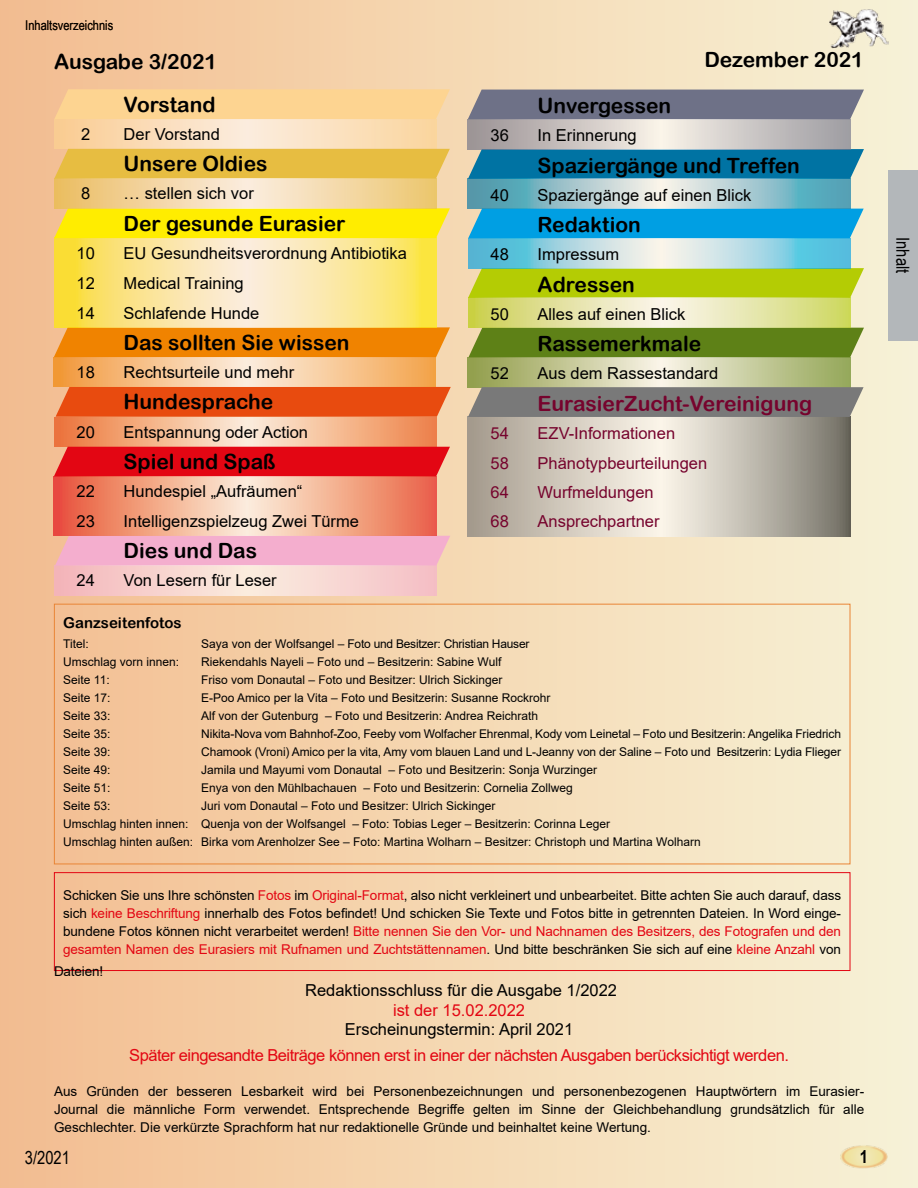
<style>
.page{position:relative;width:918px;height:1188px;background:#fff}
.page>*{position:absolute;margin:0;border:0;box-sizing:border-box;transform-origin:0 0}
.t1{font:21px "Arial Rounded MT Bold";color:#000}
.t2{font:21px "Arial Rounded MT Bold";color:#76032d}
.t3{font:18px "Arial Narrow";color:#000}
.t4{font:700 18px "Arial Narrow";color:#000}
.t5{font:16.5px "Arial";color:#000}
.t6{font:16.5px "Arial";letter-spacing:-.03em;color:#e30613}
.t7{font:16.5px "Arial";color:#76032d}
.t8{font:16.5px "Arial";color:#e30613}
.t9{font:15px "Arial Rounded MT Bold";color:#000}
.t10{font:13.5px/18px "Arial";letter-spacing:-.01em;color:#000;text-align:justify}
.t11{font:13.5px "Arial Narrow";color:#000}
.t12{font:12px/18px "Arial";color:#000}
.t13{font:12px "Arial";letter-spacing:-.02em;color:#000}
.s1{color:#e30613}
</style>
<div class="page">
<div style="left:0;top:0;width:918px;height:1188px;background:linear-gradient(to right,#f3bd90,#f6f2d6)"></div>
<div style="left:56px;top:387px;width:395px;height:30px;background:#e84b0f"></div>
<div style="left:54px;top:327px;width:396px;height:30px;background:#f08300"></div>
<svg style="left:53px;top:357px;width:383px;height:30px;background:#f7c490"></svg>
<div style="left:468px;top:328px;width:396px;height:29px;background:#5e8117"></div>
<svg style="left:468px;top:357px;width:382px;height:30px;background:#c4c999"></svg>
<svg style="left:54px;top:238px;width:382px;height:89px;background:#fae694"></svg>
<svg style="left:54px;top:119px;width:382px;height:30px;background:#fadeba"></svg>
<div style="left:54px;top:89px;width:396px;height:30px;background:#fdd491"></div>
<svg style="left:54px;top:208px;width:396px;height:30px;background:#feeb09"></svg>
<div style="left:55px;top:536px;width:395px;height:30px;background:#f4aece"></div>
<svg style="left:468px;top:149px;width:396px;height:30px;background:#0e79a5"></svg>
<svg style="left:468px;top:268px;width:396px;height:30px;background:#b5cd13"></svg>
<svg style="left:55px;top:417px;width:381px;height:30px;background:#f4b38c"></svg>
<svg style="left:55px;top:566px;width:382px;height:29px;background:#f7d3cf"></svg>
<div style="left:468px;top:209px;width:396px;height:29px;background:#009fe3"></div>
<svg style="left:468px;top:179px;width:382px;height:30px;background:#9ac4cc"></svg>
<div style="left:888px;top:170px;width:30px;height:170px;background:#b3b7ba"></div>
<svg style="left:468px;top:238px;width:382px;height:30px;background:#a0d5e2"></svg>
<svg style="left:468px;top:298px;width:382px;height:30px;background:#e3e3a3"></svg>
<svg style="left:468px;top:417px;width:382px;height:119px;background:#c5bfb3"></svg>
<div style="left:468px;top:387px;width:396px;height:30px;background:#797979"></div>
<div style="left:468px;top:90px;width:396px;height:29px;background:#6e7187"></div>
<svg style="left:468px;top:119px;width:382px;height:30px;background:#c9c3c1"></svg>
<div style="left:54px;top:604px;width:796px;height:260px;border:1px solid #e98536"></div>
<svg style="left:54px;top:149px;width:396px;height:30px;background:#e7be47"></svg>
<svg style="left:54px;top:179px;width:382px;height:29px;background:#f3d6a3"></svg>
<div style="left:54px;top:447px;width:396px;height:29px;background:#e30613"></div>
<svg style="left:54px;top:476px;width:382px;height:60px;background:#f2a58a"></svg>
<div style="left:54px;top:872px;width:796px;height:99px;border:1px solid #e30613"></div>
<p class="t11" style="left:25px;top:15px;width:89px">Inhaltsverzeichnis</p>
<h1 class="t1" style="left:54px;top:49px;width:165px">Ausgabe 3/2021</h1>
<h1 class="t1" style="left:704px;top:48px;width:161px">Dezember 2021</h1>
<h1 class="t1" style="left:124px;top:92px;width:93px">Vorstand</h1>
<h3 class="t5" style="left:81px;top:123px;width:11px">2</h3>
<h3 class="t5" style="left:124px;top:123px;width:98px">Der Vorstand</h3>
<h1 class="t1" style="left:124px;top:151px;width:145px">Unsere Oldies</h1>
<h3 class="t5" style="left:81px;top:182px;width:11px">8</h3>
<h3 class="t5" style="left:124px;top:182px;width:132px">… stellen sich vor</h3>
<h1 class="t1" style="left:124px;top:211px;width:223px">Der gesunde Eurasier</h1>
<h3 class="t5" style="left:77px;top:242px;width:20px">10</h3>
<h3 class="t5" style="left:124px;top:242px;width:285px">EU Gesundheitsverordnung Antibiotika</h3>
<h3 class="t5" style="left:77px;top:272px;width:20px">12</h3>
<h3 class="t5" style="left:124px;top:272px;width:122px">Medical Training</h3>
<h3 class="t5" style="left:77px;top:301px;width:20px">14</h3>
<h3 class="t5" style="left:124px;top:301px;width:137px">Schlafende Hunde</h3>
<h1 class="t1" style="left:124px;top:330px;width:228px">Das sollten Sie wissen</h1>
<h3 class="t5" style="left:77px;top:361px;width:20px">18</h3>
<h3 class="t5" style="left:124px;top:361px;width:172px">Rechtsurteile und mehr</h3>
<h1 class="t1" style="left:124px;top:390px;width:151px">Hundesprache</h1>
<h3 class="t5" style="left:77px;top:420px;width:20px">20</h3>
<h3 class="t5" style="left:124px;top:420px;width:186px">Entspannung oder Action</h3>
<h1 class="t1" style="left:124px;top:449px;width:154px">Spiel und Spaß</h1>
<h3 class="t5" style="left:77px;top:480px;width:20px">22</h3>
<h3 class="t5" style="left:124px;top:480px;width:180px">Hundespiel „Aufräumen“</h3>
<h3 class="t5" style="left:77px;top:510px;width:20px">23</h3>
<h3 class="t5" style="left:124px;top:510px;width:237px">Intelligenzspielzeug Zwei Türme</h3>
<h1 class="t1" style="left:124px;top:538px;width:135px">Dies und Das</h1>
<h3 class="t5" style="left:77px;top:569px;width:20px">24</h3>
<h3 class="t5" style="left:124px;top:569px;width:155px">Von Lesern für Leser</h3>
<h1 class="t1" style="left:538px;top:93px;width:135px">Unvergessen</h1>
<h3 class="t5" style="left:491px;top:124px;width:20px">36</h3>
<h3 class="t5" style="left:538px;top:124px;width:101px">In Erinnerung</h3>
<h1 class="t1" style="left:538px;top:153px;width:264px">Spaziergänge und Treffen</h1>
<h3 class="t5" style="left:491px;top:184px;width:20px">40</h3>
<h3 class="t5" style="left:538px;top:184px;width:215px">Spaziergänge auf einen Blick</h3>
<h1 class="t1" style="left:538px;top:212px;width:105px">Redaktion</h1>
<h3 class="t5" style="left:491px;top:243px;width:20px">48</h3>
<h3 class="t5" style="left:538px;top:243px;width:83px">Impressum</h3>
<h1 class="t1" style="left:538px;top:272px;width:99px">Adressen</h1>
<h3 class="t5" style="left:491px;top:303px;width:20px">50</h3>
<h3 class="t5" style="left:538px;top:303px;width:149px">Alles auf einen Blick</h3>
<h1 class="t1" style="left:538px;top:331px;width:165px">Rassemerkmale</h1>
<h3 class="t5" style="left:491px;top:362px;width:20px">52</h3>
<h3 class="t5" style="left:538px;top:362px;width:182px">Aus dem Rassestandard</h3>
<h1 class="t2" style="left:538px;top:391px;width:276px">EurasierZucht-Vereinigung</h1>
<h3 class="t7" style="left:491px;top:422px;width:20px">54</h3>
<h3 class="t7" style="left:538px;top:422px;width:139px">EZV-Informationen</h3>
<h3 class="t7" style="left:491px;top:451px;width:20px">58</h3>
<h3 class="t7" style="left:538px;top:451px;width:171px">Phänotypbeurteilungen</h3>
<h3 class="t7" style="left:491px;top:481px;width:20px">64</h3>
<h3 class="t7" style="left:538px;top:481px;width:118px">Wurfmeldungen</h3>
<h3 class="t7" style="left:491px;top:510px;width:20px">68</h3>
<h3 class="t7" style="left:538px;top:510px;width:123px">Ansprechpartner</h3>
<p class="t9" style="left:63px;top:614px;width:120px">Ganzseitenfotos</p>
<p class="t12" style="left:63px;top:635px;width:27px">Titel:</p>
<p class="t13" style="left:201px;top:636px;width:330px">Saya von der Wolfsangel – Foto und Besitzer: Christian Hauser</p>
<p class="t12" style="left:63px;top:653px;width:118px">Umschlag vorn innen:</p>
<p class="t12" style="left:201px;top:653px;width:302px">Riekendahls Nayeli – Foto und – Besitzerin: Sabine Wulf</p>
<p class="t12" style="left:63px;top:671px;width:48px">Seite 11:</p>
<p class="t12" style="left:201px;top:671px;width:303px">Friso vom Donautal – Foto und Besitzer: Ulrich Sickinger</p>
<p class="t12" style="left:63px;top:689px;width:49px">Seite 17:</p>
<p class="t12" style="left:201px;top:689px;width:351px">E-Poo Amico per la Vita – Foto und Besitzerin: Susanne Rockrohr</p>
<p class="t12" style="left:63px;top:707px;width:49px">Seite 33:</p>
<p class="t12" style="left:201px;top:707px;width:338px">Alf von der Gutenburg – Foto und Besitzerin: Andrea Reichrath</p>
<p class="t12" style="left:63px;top:725px;width:49px">Seite 35:</p>
<p class="t12" style="left:201px;top:725px;width:641px">Nikita-Nova vom Bahnhof-Zoo, Feeby vom Wolfacher Ehrenmal, Kody vom Leinetal – Foto und Besitzerin: Angelika Friedrich</p>
<p class="t12" style="left:63px;top:743px;width:49px">Seite 39:</p>
<p class="t12" style="left:201px;top:743px;width:641px">Chamook (Vroni) Amico per la vita, Amy vom blauen Land und L-Jeanny von der Saline – Foto und Besitzerin: Lydia Flieger</p>
<p class="t12" style="left:63px;top:761px;width:49px">Seite 49:</p>
<p class="t12" style="left:201px;top:761px;width:397px">Jamila und Mayumi vom Donautal – Foto und Besitzerin: Sonja Wurzinger</p>
<p class="t12" style="left:63px;top:779px;width:49px">Seite 51:</p>
<p class="t12" style="left:201px;top:779px;width:373px">Enya von den Mühlbachauen – Foto und Besitzerin: Cornelia Zollweg</p>
<p class="t12" style="left:63px;top:797px;width:49px">Seite 53:</p>
<p class="t12" style="left:63px;top:797px;width:639px;text-indent:138px">Juri vom Donautal – Foto und Besitzer: Ulrich Sickinger<br>Umschlag hinten innen: Quenja von der Wolfsangel – Foto: Tobias Leger – Besitzerin: Corinna Leger<br>Umschlag hinten außen: Birka vom Arenholzer See – Foto: Martina Wolharn – Besitzer: Christoph und Martina Wolharn</p>
<p class="t10" style="left:63px;top:886px;width:779px">Schicken Sie uns Ihre schönsten <span class="s1">Fotos</span> im <span class="s1">Original-Format</span>, also nicht verkleinert und unbearbeitet. Bitte achten Sie auch darauf, dass sich <span class="s1">keine Beschriftung</span> innerhalb des Fotos befindet! Und schicken Sie Texte und Fotos bitte in getrennten Dateien. In Word einge&shy;bundene Fotos können nicht verarbeitet werden! <span class="s1">Bitte nennen Sie den Vor- und Nachnamen des Besitzers, des Fotografen und den gesamten Namen des Eurasiers mit Rufnamen und Zuchtstättennamen</span>. Und bitte beschränken Sie sich auf eine <span class="s1">kleine Anzahl</span> von</p>
<p class="t10" style="left:54px;top:962px;width:51px">Dateien!</p>
<h3 class="t5" style="left:305px;top:979px;width:313px">Redaktionsschluss für die Ausgabe 1/2022</h3>
<h3 class="t8" style="left:393px;top:998px;width:134px">ist der 15.02.2022</h3>
<h3 class="t5" style="left:345px;top:1018px;width:230px">Erscheinungstermin: April 2021</h3>
<h3 class="t6" style="left:129px;top:1044px;width:661px">Später eingesandte Beiträge können erst in einer der nächsten Ausgaben berücksichtigt werden.</h3>
<p class="t10" style="left:54px;top:1082px;width:812px">Aus Gründen der besseren Lesbarkeit wird bei Personenbezeichnungen und personenbezogenen Hauptwörtern im Eurasier-Journal die männliche Form verwendet. Entsprechende Begriffe gelten im Sinne der Gleichbehandlung grundsätzlich für alle Geschlechter. Die verkürzte Sprachform hat nur redaktionelle Gründe und beinhaltet keine Wertung.</p>
<h2 class="t3" style="left:25px;top:1145px;width:47px">3/2021</h2>
<h2 class="t4" style="left:860px;top:1143px;width:10px">1</h2>
<h2 class="t3" style="left:916px;top:237px;width:38px;rotate:90deg">Inhalt</h2>
</div>
